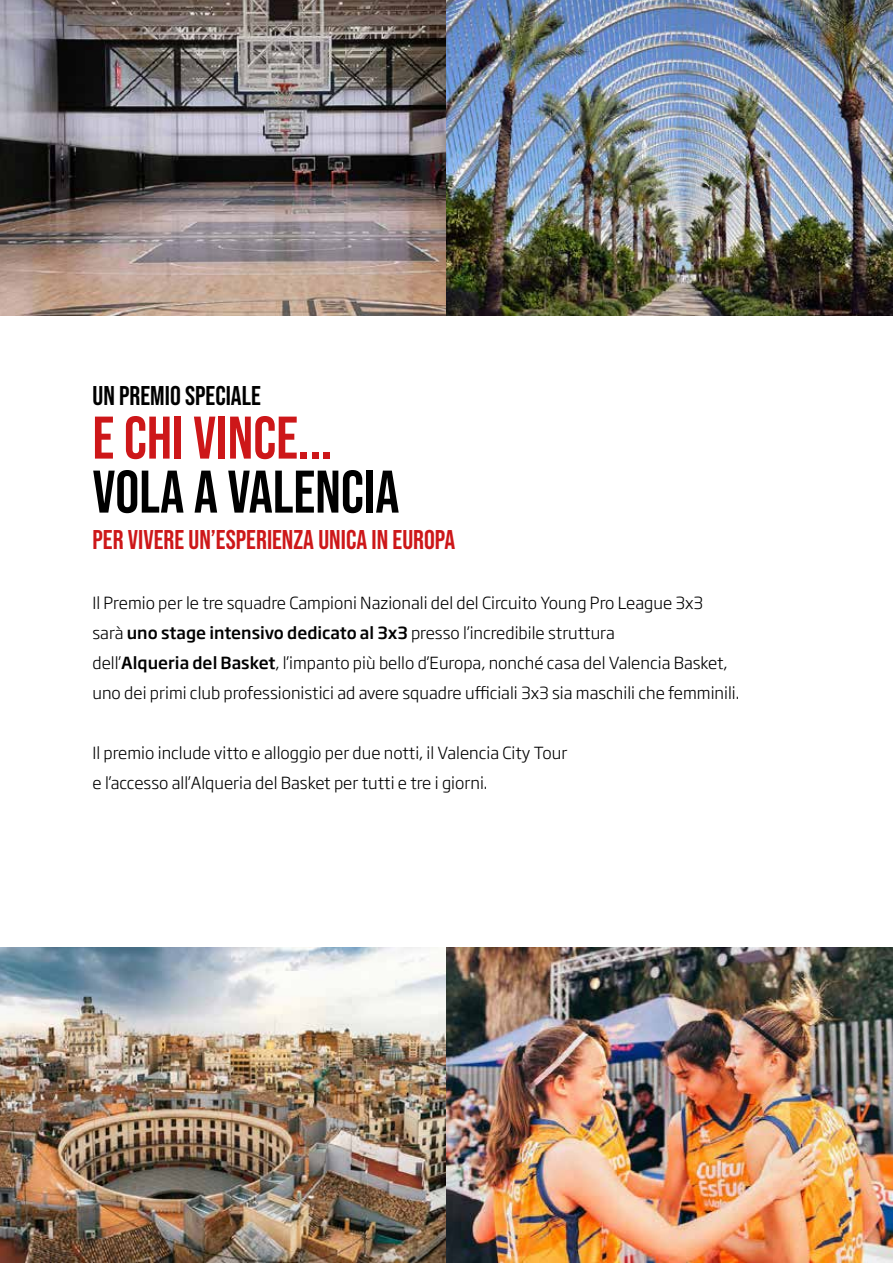
<style>
.page{position:relative;width:893px;height:1263px;background:#fff}
.page>*{position:absolute;margin:0;border:0;box-sizing:border-box;transform-origin:0 0}
.t1{font:60px "Bebas Neue";color:#000}
.t2{font:60px "Bebas Neue";color:#cd1719}
.t3{font:27px "Bebas Neue";color:#cd1719}
.t4{font:27px "Bebas Neue";color:#000}
.t5{font:300 16.5px/30px "Soho Gothic Pro";color:#000}
.s1{font-weight:500}
</style>
<div class="page">
<img style="left:0;top:947px;width:446px;height:316px">
<img style="left:0;top:0;width:446px;height:316px">
<img style="left:446px;top:947px;width:447px;height:316px">
<img style="left:446px;top:0;width:447px;height:316px">
<h2 class="t4" style="left:92px;top:380px;width:170px">UN PREMIO SPECIALE</h2>
<h1 class="t2" style="left:92px;top:404px;width:241px">E CHI VINCE...</h1>
<h1 class="t1" style="left:92px;top:458px;width:308px">VOLA A VALENCIA</h1>
<h2 class="t3" style="left:92px;top:524px;width:364px">PER VIVERE UN’ESPERIENZA UNICA IN EUROPA</h2>
<p class="t5" style="left:92px;top:586px;width:648px">Il Premio per le tre squadre Campioni Nazionali del del Circuito Young Pro League 3x3<br>sarà <span class="s1">uno stage intensivo dedicato al 3x3</span> presso l’incredibile struttura<br>dell’<span class="s1">Alqueria del Basket</span>, l’impanto più bello d’Europa, nonché casa del Valencia Basket, uno dei primi club professionistici ad avere squadre ufficiali 3x3 sia maschili che femminili.</p>
<p class="t5" style="left:92px;top:736px;width:476px">Il premio include vitto e alloggio per due notti, il Valencia City Tour e l’accesso all’Alqueria del Basket per tutti e tre i giorni.</p>
</div>
